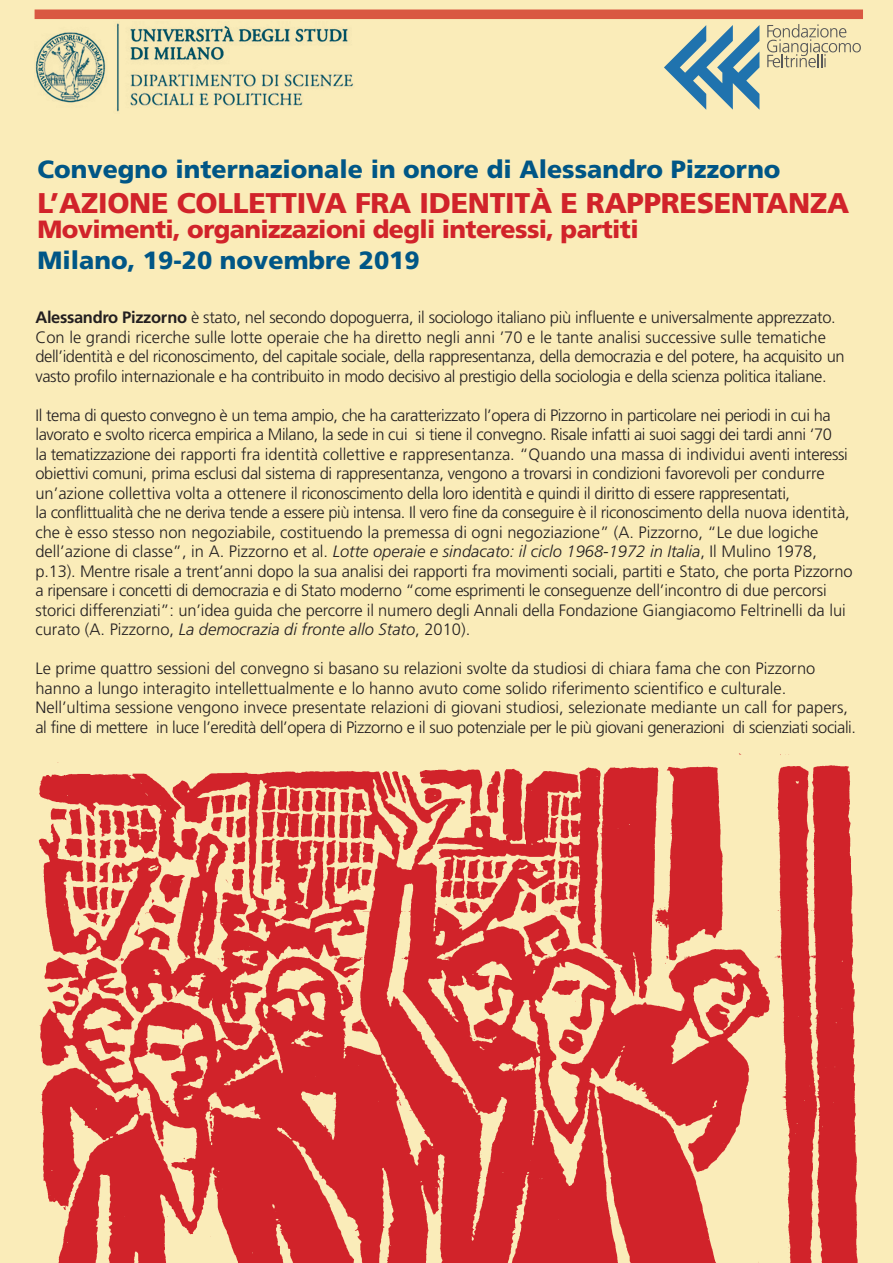
<style>
.page{position:relative;width:893px;height:1263px;background:#faecb9}
.page>*{position:absolute;margin:0;border:0;box-sizing:border-box;transform-origin:0 0}
.t1{font:900 28.5px "Frutiger";letter-spacing:-.01em;color:#d1232a}
.t2{font:900 24.9px "Frutiger";color:#005686}
.t3{font:900 24.9px "Frutiger";letter-spacing:-.025em;color:#d1232a}
.t4{font:300 16.5px/19.5px "Frutiger";letter-spacing:-.02em;color:#231f20}
.t5{font:300 16.5px/19.5px "Frutiger";color:#231f20}
.s1{font-weight:700}
.s2{font-style:italic}
</style>
<div class="page">
<img style="left:35px;top:23px;width:319px;height:89px">
<div style="left:35px;top:10px;width:828px;height:9px;background:#d95842"></div>
<svg style="left:664px;top:25px;width:95px;height:85px"></svg>
<svg style="left:767px;top:24px;width:94px;height:43px"></svg>
<img style="left:38px;top:753px;width:820px;height:510px">
<h2 class="t2" style="left:38px;top:154px;width:744px">Convegno internazionale in onore di Alessandro Pizzorno</h2>
<h1 class="t1" style="left:38px;top:186px;width:813px">L’AZIONE COLLETTIVA FRA IDENTITÀ E RAPPRESENTANZA</h1>
<h2 class="t3" style="left:38px;top:214px;width:603px">Movimenti, organizzazioni degli interessi, partiti</h2>
<h2 class="t2" style="left:38px;top:245px;width:384px">Milano, 19-20 novembre 2019</h2>
<p class="t4" style="left:35px;top:308px;width:811px"><span class="s1">Alessandro Pizzorno</span> è stato, nel secondo dopoguerra, il sociologo italiano più influente e universalmente apprezzato.<br>Con le grandi ricerche sulle lotte operaie che ha diretto negli anni ’70 e le tante analisi successive sulle tematiche dell’identità e del riconoscimento, del capitale sociale, della rappresentanza, della democrazia e del potere, ha acquisito un vasto profilo internazionale e ha contribuito in modo decisivo al prestigio della sociologia e della scienza politica italiane.</p>
<p class="t4" style="left:35px;top:405px;width:819px">Il tema di questo convegno è un tema ampio, che ha caratterizzato l’opera di Pizzorno in particolare nei periodi in cui ha lavorato e svolto ricerca empirica a Milano, la sede in cui si tiene il convegno. Risale infatti ai suoi saggi dei tardi anni ‘70<br>la tematizzazione dei rapporti fra identità collettive e rappresentanza. “Quando una massa di individui aventi interessi obiettivi comuni, prima esclusi dal sistema di rappresentanza, vengono a trovarsi in condizioni favorevoli per condurre un’azione collettiva volta a ottenere il riconoscimento della loro identità e quindi il diritto di essere rappresentati,<br>la conflittualità che ne deriva tende a essere più intensa. Il vero fine da conseguire è il riconoscimento della nuova identità, che è esso stesso non negoziabile, costituendo la premessa di ogni negoziazione” (A. Pizzorno, “Le due logiche dell’azione di classe”, in A. Pizzorno et al. <span class="s2">Lotte operaie e sindacato: il ciclo 1968-1972 in Italia</span>, Il Mulino 1978, p.13). Mentre risale a trent’anni dopo la sua analisi dei rapporti fra movimenti sociali, partiti e Stato, che porta Pizzorno a ripensare i concetti di democrazia e di Stato moderno “come esprimenti le conseguenze dell’incontro di due percorsi storici differenziati”: un’idea guida che percorre il numero degli Annali della Fondazione Giangiacomo Feltrinelli da lui curato (A. Pizzorno, <span class="s2">La democrazia di fronte allo Stato</span>, 2010).</p>
<p class="t5" style="left:35px;top:659px;width:822px">Le prime quattro sessioni del convegno si basano su relazioni svolte da studiosi di chiara fama che con Pizzorno hanno a lungo interagito intellettualmente e lo hanno avuto come solido riferimento scientifico e culturale.<br>Nell’ultima sessione vengono invece presentate relazioni di giovani studiosi, selezionate mediante un call for papers, al fine di mettere in luce l’eredità dell’opera di Pizzorno e il suo potenziale per le più giovani generazioni di scienziati sociali.</p>
</div>
